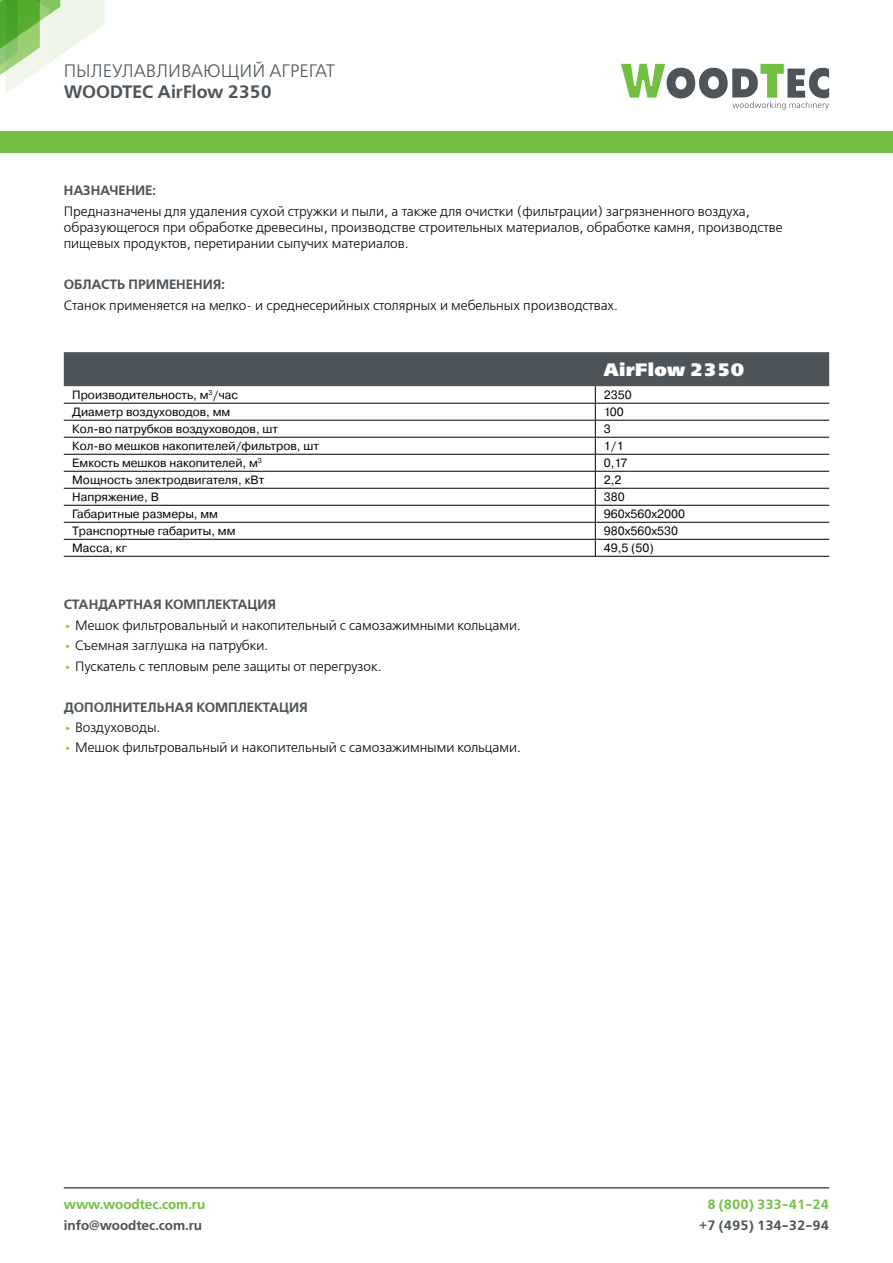
<style>
.page{position:relative;width:893px;height:1263px;background:#fff}
.page>*{position:absolute;margin:0;border:0;box-sizing:border-box;transform-origin:0 0}
.t1{font:18px "Free Set Light C";color:#4d555b}
.t2{font:18px "Free Set Demi C";color:#4d555b}
.t3{font:18px "Free Set Extra Bold C";letter-spacing:.02em;color:#fff}
.t4{font:13.5px/20.4px "Free Set Light C";color:#000}
.t5{font:13.5px "Free Set Demi C";color:#4d555b}
.t6{font:13.5px "Free Set Demi C";color:#72bf44}
.t7{font:12px "Pragmatica";color:#000}
.s1{font-family:"Pragmatica";color:#72bf44}
</style>
<div class="page">
<svg style="left:0;top:0;width:105px;height:93px"></svg>
<svg style="left:621px;top:64px;width:208px;height:46px"></svg>
<div style="left:0;top:131px;width:893px;height:21px;background:#72bf44"></div>
<hr style="left:64px;top:1187px;width:765px;height:1px;background:#4d555b">
<svg style="left:64px;top:352px;width:765px;height:204px"></svg>
<hr style="left:64px;top:556px;width:531px;height:1px;background:#000">
<hr style="left:595px;top:556px;width:234px;height:1px;background:#000">
<h1 class="t1" style="left:64px;top:61px;width:273px">ПЫЛЕУЛАВЛИВАЮЩИЙ АГРЕГАТ</h1>
<h1 class="t2" style="left:64px;top:82px;width:210px">WOODTEC AirFlow 2350</h1>
<p class="t5" style="left:64px;top:183px;width:94px">НАЗНАЧЕНИЕ:</p>
<p class="t4" style="left:64px;top:204px;width:720px;line-height:16.2px">Предназначены для удаления сухой стружки и пыли, а также для очистки (фильтрации) загрязненного воздуха, образующегося при обработке древесины, производстве строительных материалов, обработке камня, производстве пищевых продуктов, перетирании сыпучих материалов.</p>
<p class="t5" style="left:64px;top:277px;width:163px">ОБЛАСТЬ ПРИМЕНЕНИЯ:</p>
<p class="t4" style="left:64px;top:295px;width:556px">Станок применяется на мелко- и среднесерийных столярных и мебельных производствах.</p>
<h1 class="t3" style="left:604px;top:359px;width:142px">AirFlow 2350</h1>
<p class="t7" style="left:72px;top:387px;width:167px">Производительность, м<sup>3</sup>/час</p>
<p class="t7" style="left:604px;top:387px;width:29px">2350</p>
<p class="t7" style="left:72px;top:404px;width:160px">Диаметр воздуховодов, мм</p>
<p class="t7" style="left:604px;top:404px;width:22px">100</p>
<p class="t7" style="left:72px;top:421px;width:207px">Кол-во патрубков воздуховодов, шт</p>
<p class="t7" style="left:604px;top:421px;width:8px">3</p>
<p class="t7" style="left:72px;top:438px;width:248px">Кол-во мешков накопителей/фильтров, шт</p>
<p class="t7" style="left:604px;top:438px;width:21px">1/1</p>
<p class="t7" style="left:72px;top:455px;width:191px">Емкость мешков накопителей, м<sup>3</sup></p>
<p class="t7" style="left:604px;top:455px;width:25px">0,17</p>
<p class="t7" style="left:72px;top:472px;width:194px">Мощность электродвигателя, кВт</p>
<p class="t7" style="left:604px;top:472px;width:19px">2,2</p>
<p class="t7" style="left:72px;top:489px;width:88px">Напряжение, В</p>
<p class="t7" style="left:604px;top:489px;width:22px">380</p>
<p class="t7" style="left:72px;top:506px;width:147px">Габаритные размеры, мм</p>
<p class="t7" style="left:604px;top:506px;width:83px">960х560х2000</p>
<p class="t7" style="left:72px;top:523px;width:165px">Транспортные габариты, мм</p>
<p class="t7" style="left:604px;top:523px;width:76px">980х560х530</p>
<p class="t7" style="left:72px;top:540px;width:56px">Масса, кг</p>
<p class="t7" style="left:604px;top:540px;width:52px">49,5 (50)</p>
<p class="t5" style="left:64px;top:597px;width:214px">СТАНДАРТНАЯ КОМПЛЕКТАЦИЯ</p>
<p class="t4" style="left:64px;top:615px;width:459px"><span class="s1">‣</span> Мешок фильтровальный и накопительный с самозажимными кольцами. <span class="s1">‣</span> Съемная заглушка на патрубки.<br><span class="s1">‣</span> Пускатель с тепловым реле защиты от перегрузок.</p>
<p class="t5" style="left:64px;top:699px;width:246px">ДОПОЛНИТЕЛЬНАЯ КОМПЛЕКТАЦИЯ</p>
<p class="t4" style="left:64px;top:718px;width:459px"><span class="s1">‣</span> Воздуховоды.<br><span class="s1">‣</span> Мешок фильтровальный и накопительный с самозажимными кольцами.</p>
<p class="t6" style="left:64px;top:1197px;width:143px">www.woodtec.com.ru</p>
<p class="t5" style="left:64px;top:1218px;width:140px">info@woodtec.com.ru</p>
<p class="t6" style="left:707px;top:1197px;width:123px">8 (800) 333-41-24</p>
<p class="t5" style="left:699px;top:1217px;width:131px">+7 (495) 134-32-94</p>
</div>
